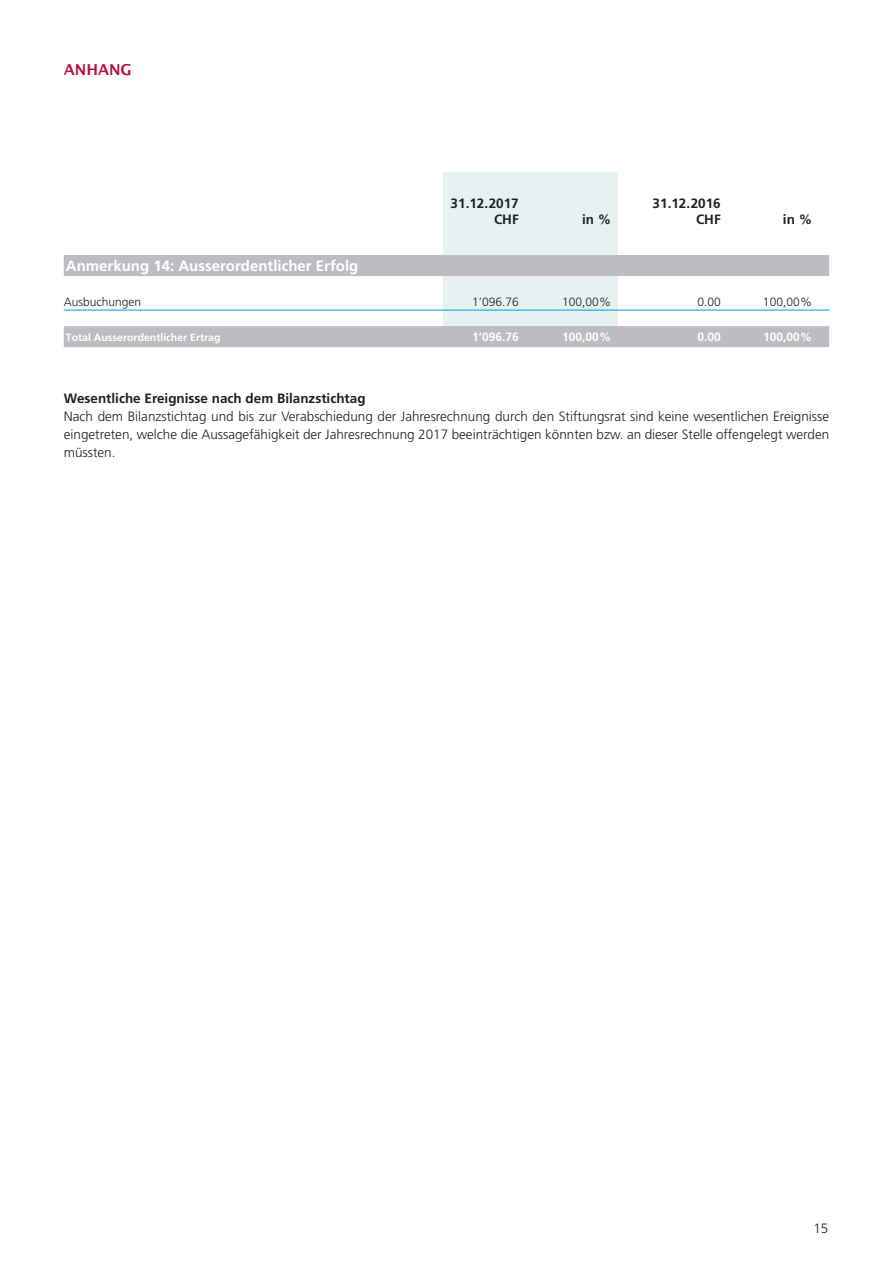
<style>
.page{position:relative;width:893px;height:1263px;background:#fff}
.page>*{position:absolute;margin:0;border:0;box-sizing:border-box;transform-origin:0 0}
.t1{font:700 15px "Frutiger";color:#fff}
.t2{font:15px "Lucida San Dem";color:#b41142}
.t3{font:300 13.5px/18px "Frutiger";color:#231f20;text-align:justify}
.t4{font:700 13.5px "Frutiger";color:#231f20}
.t5{font:300 12px "Frutiger";color:#231f20}
.t6{font:700 12px "Frutiger";color:#fff}
.t7{font:700 10.5px "Frutiger";color:#fff}
</style>
<div class="page">
<div style="left:443px;top:172px;width:175px;height:175px;background:#e6f2f1"></div>
<div style="left:64px;top:255px;width:765px;height:21px;background:#bcbdc0"></div>
<hr style="left:64px;top:310px;width:765px;height:1px;background:#009bde">
<div style="left:64px;top:326px;width:765px;height:21px;background:#bcbdc0"></div>
<p class="t2" style="left:64px;top:60px;width:70px">ANHANG</p>
<p class="t4" style="left:451px;top:195px;width:70px">31.12.2017</p>
<p class="t4" style="left:653px;top:195px;width:70px">31.12.2016</p>
<p class="t4" style="left:494px;top:211px;width:26px">CHF</p>
<p class="t4" style="left:582px;top:211px;width:31px">in %</p>
<p class="t4" style="left:696px;top:211px;width:26px">CHF</p>
<p class="t4" style="left:783px;top:211px;width:31px">in %</p>
<p class="t1" style="left:66px;top:256px;width:294px">Anmerkung 14: Ausserordentlicher Erfolg</p>
<p class="t5" style="left:64px;top:295px;width:79px">Ausbuchungen</p>
<p class="t5" style="left:472px;top:295px;width:48px">1’096.76</p>
<p class="t5" style="left:562px;top:295px;width:51px">100,00%</p>
<p class="t5" style="left:697px;top:295px;width:25px">0.00</p>
<p class="t5" style="left:763px;top:295px;width:51px">100,00%</p>
<p class="t7" style="left:66px;top:331px;width:156px">Total Ausserordentlicher Ertrag</p>
<p class="t6" style="left:472px;top:330px;width:48px">1’096.76</p>
<p class="t6" style="left:562px;top:330px;width:51px">100,00%</p>
<p class="t6" style="left:697px;top:330px;width:25px">0.00</p>
<p class="t6" style="left:763px;top:330px;width:51px">100,00%</p>
<p class="t4" style="left:64px;top:390px;width:303px">Wesentliche Ereignisse nach dem Bilanzstichtag</p>
<p class="t3" style="left:64px;top:407px;width:767px">Nach dem Bilanzstichtag und bis zur Verabschiedung der Jahresrechnung durch den Stiftungsrat sind keine wesentlichen Ereignisse eingetreten, welche die Aussagefähigkeit der Jahresrechnung 2017 beeinträchtigen könnten bzw. an dieser Stelle offengelegt werden müssten.</p>
<p class="t3" style="left:813px;top:1220px;width:17px">15</p>
</div>
